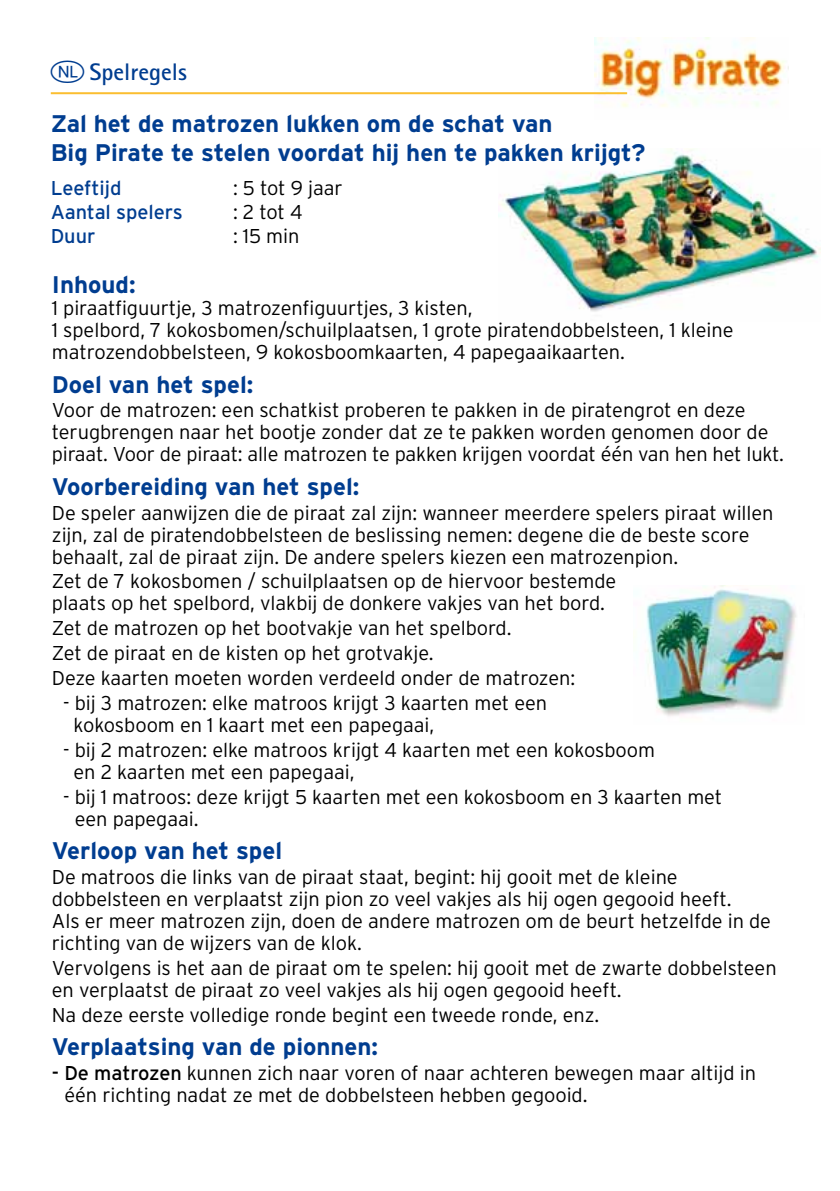
<style>
.page{position:relative;width:840px;height:1191px;background:#fff}
.page>*{position:absolute;margin:0;border:0;box-sizing:border-box;transform-origin:0 0}
.t1{font:700 24px/28.8px "Interstate";color:#003d90}
.t2{font:700 24px "Agfa Rotis Sans Serif";color:#003d90}
.t3{font:300 20px/22px "Interstate";letter-spacing:-.005em;color:#000}
.t4{font:20px "Interstate";letter-spacing:-.005em;color:#003d90}
.s1{font-weight:400}
</style>
<div class="page">
<img style="left:498px;top:149px;width:322px;height:163px">
<img style="left:646px;top:585px;width:151px;height:131px">
<img style="left:594px;top:38px;width:192px;height:69px">
<hr style="left:51px;top:92px;width:575px;height:2px;background:#fbbe30">
<p class="t2" style="left:51px;top:56px;width:138px">▼ Spelregels</p>
<p class="t1" style="left:51px;top:109px;width:596px">Zal het de matrozen lukken om de schat van<br>Big Pirate te stelen voordat hij hen te pakken krijgt?</p>
<p class="t4" style="left:51px;top:177px;width:72px">Leeftijd</p>
<p class="t3" style="left:233px;top:177px;width:111px">: 5 tot 9 jaar</p>
<p class="t4" style="left:51px;top:201px;width:133px">Aantal spelers</p>
<p class="t3" style="left:233px;top:201px;width:71px">: 2 tot 4</p>
<p class="t4" style="left:51px;top:225px;width:46px">Duur</p>
<p class="t3" style="left:233px;top:225px;width:68px">: 15 min</p>
<p class="t1" style="left:52px;top:270px;width:85px">Inhoud:</p>
<p class="t3" style="left:52px;top:297px;width:682px">1 piraatfiguurtje, 3 matrozenfiguurtjes, 3 kisten,<br>1 spelbord, 7 kokosbomen/schuilplaatsen, 1 grote piratendobbelsteen, 1 kleine matrozendobbelsteen, 9 kokosboomkaarten, 4 papegaaikaarten.</p>
<p class="t1" style="left:52px;top:369px;width:203px">Doel van het spel:</p>
<p class="t3" style="left:52px;top:399px;width:733px">Voor de matrozen: een schatkist proberen te pakken in de piratengrot en deze terugbrengen naar het bootje zonder dat ze te pakken worden genomen door de piraat. Voor de piraat: alle matrozen te pakken krijgen voordat één van hen het lukt.</p>
<p class="t1" style="left:52px;top:472px;width:309px">Voorbereiding van het spel:</p>
<p class="t3" style="left:52px;top:501px;width:722px">De speler aanwijzen die de piraat zal zijn: wanneer meerdere spelers piraat willen zijn, zal de piratendobbelsteen de beslissing nemen: degene die de beste score behaalt, zal de piraat zijn. De andere spelers kiezen een matrozenpion.</p>
<p class="t3" style="left:52px;top:570px;width:565px">Zet de 7 kokosbomen / schuilplaatsen op de hiervoor bestemde plaats op het spelbord, vlakbij de donkere vakjes van het bord.</p>
<p class="t3" style="left:52px;top:615px;width:524px;line-height:24.8px">Zet de matrozen op het bootvakje van het spelbord.<br>Zet de piraat en de kisten op het grotvakje.<br>Deze kaarten moeten worden verdeeld onder de matrozen:</p>
<p class="t3" style="left:73px;top:691px;width:475px;text-indent:-10px">- bij 3 matrozen: elke matroos krijgt 3 kaarten met een kokosboom en 1 kaart met een papegaai,</p>
<p class="t3" style="left:73px;top:738px;width:582px;text-indent:-10px">- bij 2 matrozen: elke matroos krijgt 4 kaarten met een kokosboom en 2 kaarten met een papegaai,</p>
<p class="t3" style="left:75px;top:785px;width:648px;text-indent:-12px">- bij 1 matroos: deze krijgt 5 kaarten met een kokosboom en 3 kaarten met een papegaai.</p>
<p class="t1" style="left:52px;top:836px;width:232px">Verloop van het spel</p>
<p class="t3" style="left:52px;top:865px;width:720px">De matroos die links van de piraat staat, begint: hij gooit met de kleine dobbelsteen en verplaatst zijn pion zo veel vakjes als hij ogen gegooid heeft.<br>Als er meer matrozen zijn, doen de andere matrozen om de beurt hetzelfde in de richting van de wijzers van de klok.</p>
<p class="t3" style="left:52px;top:956px;width:726px">Vervolgens is het aan de piraat om te spelen: hij gooit met de zwarte dobbelsteen en verplaatst de piraat zo veel vakjes als hij ogen gegooid heeft.</p>
<p class="t3" style="left:52px;top:1003px;width:548px">Na deze eerste volledige ronde begint een tweede ronde, enz.</p>
<p class="t1" style="left:52px;top:1031px;width:327px">Verplaatsing van de pionnen:</p>
<p class="t3" style="left:64px;top:1061px;width:692px;text-indent:-12px"><span class="s1">- De matrozen</span> kunnen zich naar voren of naar achteren bewegen maar altijd in één richting nadat ze met de dobbelsteen hebben gegooid.</p>
</div>
